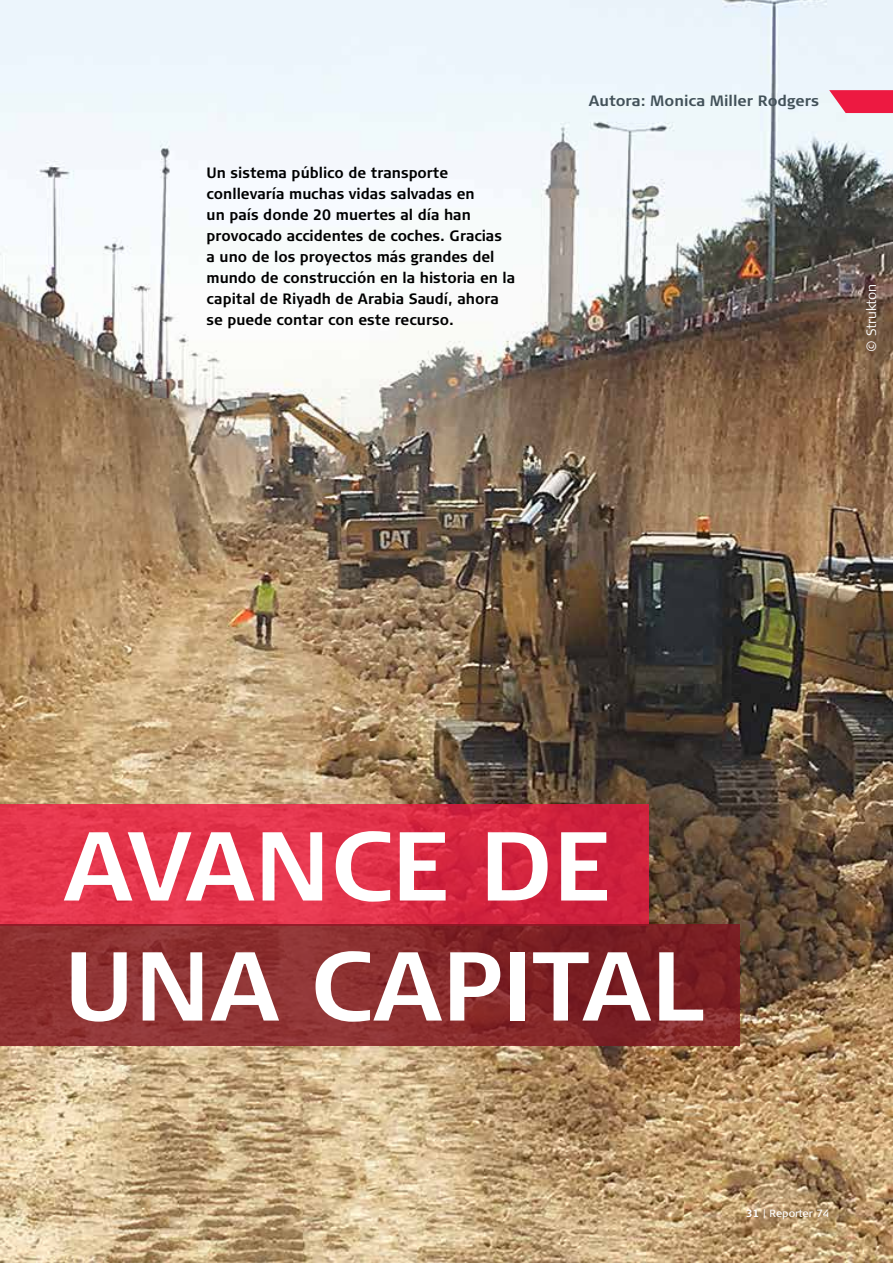
<style>
.page{position:relative;width:893px;height:1263px;background:#fff}
.page>*{position:absolute;margin:0;border:0;box-sizing:border-box;transform-origin:0 0}
.t1{font:700 97.5px/120px "Signa Column";color:#fff}
.t2{font:700 15px/21px "Signa Column";color:#000;scale:.95 1}
.t3{font:700 15px "Signa Column";color:#43525a}
.t4{font:300 13.5px "Signa Column";letter-spacing:-.015em;color:#fff}
.t5{font:10.5px "Signa Column";letter-spacing:-.005em;color:#fff}
.s1{font-weight:700}
</style>
<div class="page">
<img style="left:0;top:0;width:893px;height:1263px">
<svg style="left:0;top:804px;width:649px;height:121px;background:#dd2e46"></svg>
<svg style="left:0;top:925px;width:740px;height:121px;background:#872b2d"></svg>
<svg style="left:829px;top:90px;width:64px;height:23px"></svg>
<p class="t2" style="left:207px;top:162px;width:326px">Un sistema público de transporte conllevaría muchas vidas salvadas en<br>un país donde 20 muertes al día han provocado accidentes de coches. Gracias<br>a uno de los proyectos más grandes del mundo de construcción en la historia en la capital de Riyadh de Arabia Saudí, ahora se puede contar con este recurso.</p>
<p class="t3" style="left:589px;top:92px;width:232px">Autora: Monica Miller Rodgers</p>
<p class="t4" style="left:864px;top:352px;width:70px;rotate:-90deg">© Strukton</p>
<h1 class="t1" style="left:64px;top:806px;width:641px">AVANCE DE<br>UNA CAPITAL</h1>
<p class="t5" style="left:746px;top:1207px;width:85px"><span class="s1">31</span> | Reporter 74</p>
</div>
